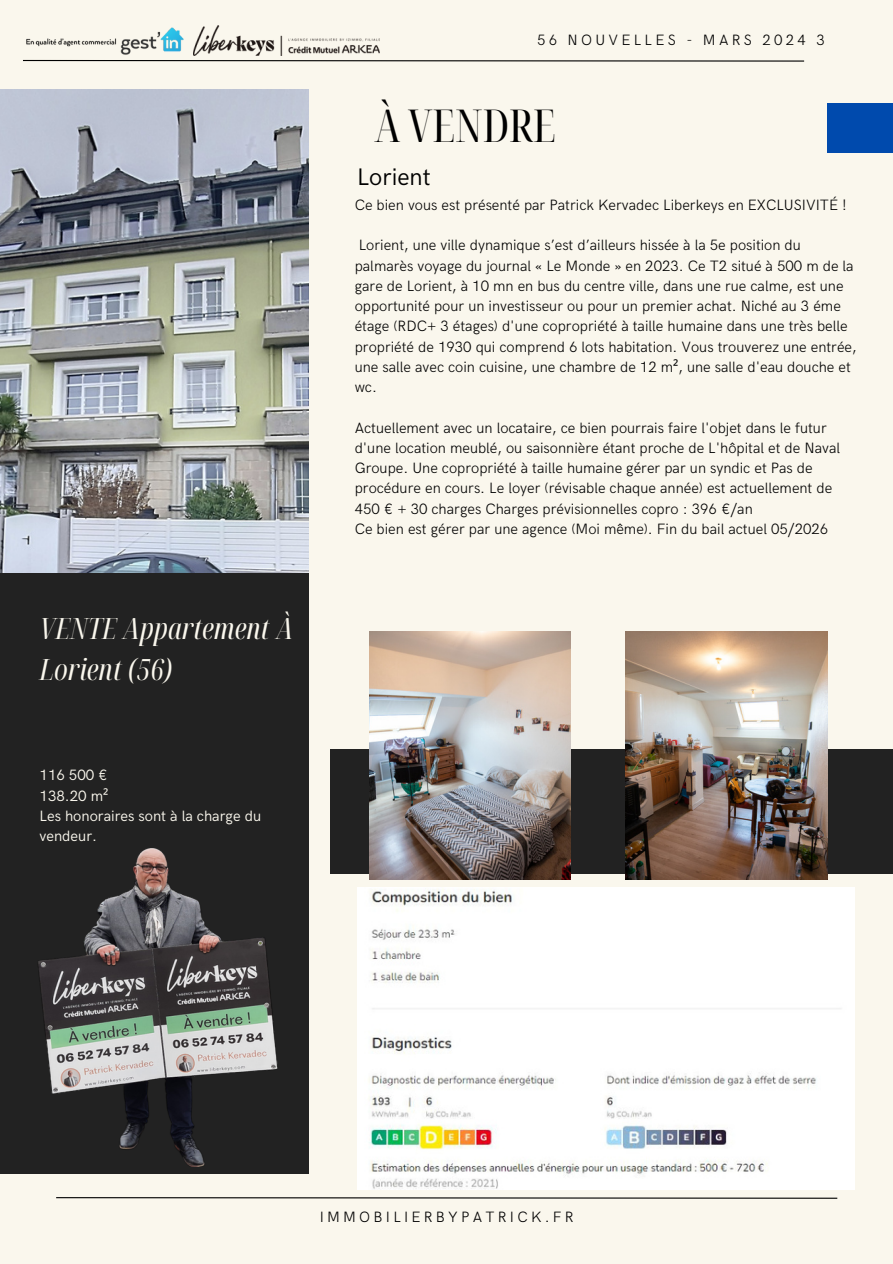
<style>
.page{position:relative;width:893px;height:1264px;background:#fff}
.page>*{position:absolute;margin:0;border:0;box-sizing:border-box;transform-origin:0 0}
.t1{font:extra-condensed 45.3px "Noto Serif Display";color:#000}
.t2{font:italic extra-condensed 29.25px/40.5px "Noto Serif Display";color:#faf7ed}
.t3{font:24px "HK Grotesk";color:#000}
.t4{font:300 15px/20.2px "HK Grotesk";color:#000}
.t5{font:15px/20.2px "HK Grotesk";color:#faf7ed}
.t6{font:300 15px "HK Grotesk";letter-spacing:.215em;color:#000}
.s1{font-family:"Noto Sans"}
.s2{font-family:"Noto Sans";font-weight:400}
</style>
<div class="page">
<div style="left:0;top:0;width:892px;height:1263px;background:#faf7ed"></div>
<img style="left:0;top:89px;width:308px;height:484px">
<div style="left:330px;top:749px;width:562px;height:124px;background:#222"></div>
<img style="left:369px;top:631px;width:201px;height:248px">
<img style="left:625px;top:631px;width:202px;height:248px">
<div style="left:0;top:573px;width:309px;height:600px;background:#222"></div>
<div style="left:826px;top:103px;width:66px;height:50px;background:#004aad"></div>
<svg style="left:23px;top:59px;width:782px;height:3px"></svg>
<svg style="left:56px;top:1197px;width:782px;height:2px;background:#6c6b66"></svg>
<img style="left:357px;top:887px;width:497px;height:302px">
<img style="left:38px;top:848px;width:240px;height:318px">
<img style="left:26px;top:27px;width:158px;height:28px">
<img style="left:194px;top:25px;width:185px;height:30px">
<p class="t2" style="left:40px;top:608px;width:255px">VENTE Appartement À<br>Lorient (56)</p>
<p class="t5" style="left:40px;top:765px;width:70px">116 500 €</p>
<p class="t5" style="left:40px;top:785px;width:70px">138.20 m<span class="s1">²</span></p>
<h1 class="t5" style="left:40px;top:806px;width:223px">Les honoraires sont à la charge du vendeur.</h1>
<p class="t6" style="left:537px;top:31px;width:289px">56 NOUVELLES - MARS 2024 3</p>
<p class="t1" style="left:374px;top:93px;width:183px">À VENDRE</p>
<p class="t3" style="left:357px;top:163px;width:75px">Lorient</p>
<h4 class="t4" style="left:354px;top:195px;width:493px">Ce bien vous est présenté par Patrick Kervadec Liberkeys en EXCLUSIVITÉ !</h4>
<h2 class="t4" style="left:354px;top:236px;width:503px">Lorient, une ville dynamique s’est d’ailleurs hissée à la 5e position du palmarès voyage du journal « Le Monde » en 2023. Ce T2 situé à 500 m de la gare de Lorient, à 10 mn en bus du centre ville, dans une rue calme, est une opportunité pour un investisseur ou pour un premier achat. Niché au 3 éme étage (RDC+ 3 étages) d'une copropriété à taille humaine dans une très belle propriété de 1930 qui comprend 6 lots habitation. Vous trouverez une entrée, une salle avec coin cuisine, une chambre de 12 m<span class="s2">²</span>, une salle d'eau douche et wc.</h2>
<p class="t4" style="left:354px;top:418px;width:487px">Actuellement avec un locataire, ce bien pourrais faire l'objet dans le futur d'une location meublé, ou saisonnière étant proche de L'hôpital et de Naval Groupe. Une copropriété à taille humaine gérer par un syndic et Pas de procédure en cours. Le loyer (révisable chaque année) est actuellement de 450 € + 30 charges Charges prévisionnelles copro : 396 €/an</p>
<p class="t4" style="left:354px;top:519px;width:475px">Ce bien est gérer par une agence (Moi même). Fin du bail actuel 05/2026</p>
<h3 class="t6" style="left:320px;top:1208px;width:255px">IMMOBILIERBYPATRICK.FR</h3>
</div>
